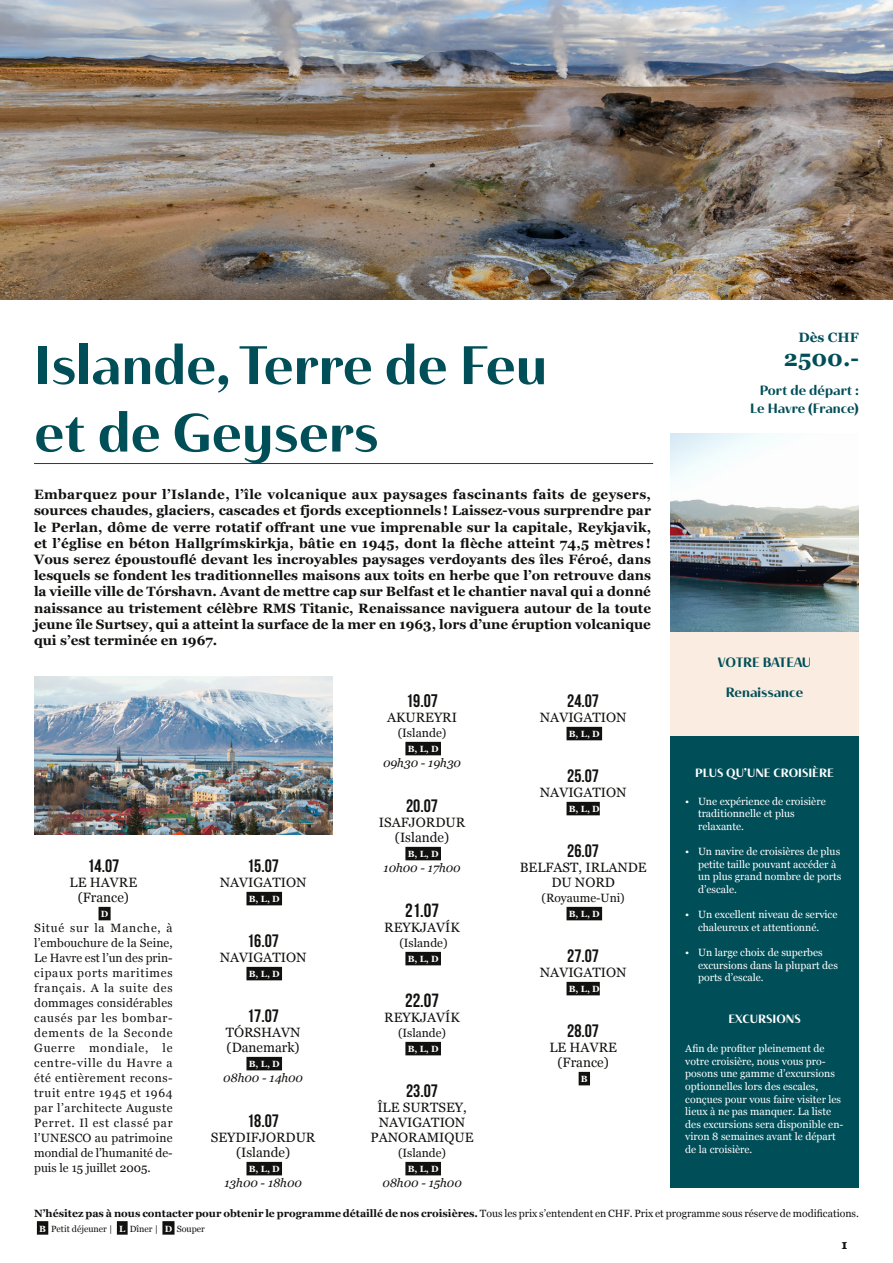
<style>
.page{position:relative;width:893px;height:1263px;background:#fff}
.page>*{position:absolute;margin:0;border:0;box-sizing:border-box;transform-origin:0 0}
.t1{font:54px/67.5px "Haboro Contrast Nor Bol";color:#004e58}
.t2{font:700 22.5px "Georgia";color:#004e58}
.t3{font:19.2px "Bebas Neue";color:#11110f}
.t4{font:18.3px "Bebas Neue";color:#11110f}
.t5{font:18px "Bebas Neue";color:#11110f}
.t6{font:700 13.5px/16.2px "Georgia";color:#11110f;text-align:justify}
.t7{font:13.5px/15px "Georgia";color:#11110f;text-align:center}
.t8{font:13.5px/18px "Haboro Contrast Nor Bol";color:#004e58;text-align:right}
.t9{font:700 13.5px "Georgia";color:#004e58}
.t10{font:13.05px "Young Serif";color:#11110f}
.t11{font:12.15px "Georgia";color:#11110f}
.t12{font:12px/15px "Georgia";color:#11110f;text-align:justify}
.t13{font:italic 12px "Georgia";color:#11110f}
.t14{font:12px "Haboro Contrast Nor Bol";color:#fff}
.t15{font:10.5px/12.6px "Georgia";color:#fff}
.t16{font:700 10.5px "Georgia";color:#11110f}
.t17{font:700 9px "Georgia";color:#fff}
.t18{font:9px "Georgia";color:#11110f}
.s1{font-weight:400}
.s2{font-weight:700;color:#fff}
</style>
<div class="page">
<div style="left:37px;top:1221px;width:11px;height:14px;background:#11110f"></div>
<div style="left:117px;top:1221px;width:11px;height:14px;background:#11110f"></div>
<div style="left:162px;top:1221px;width:13px;height:14px;background:#11110f"></div>
<hr style="left:34px;top:463px;width:619px;height:1px;background:#004e58">
<div style="left:246px;top:892px;width:36px;height:13px;background:#11110f"></div>
<div style="left:246px;top:967px;width:36px;height:13px;background:#11110f"></div>
<div style="left:246px;top:1057px;width:36px;height:13px;background:#11110f"></div>
<div style="left:246px;top:1162px;width:36px;height:13px;background:#11110f"></div>
<div style="left:405px;top:742px;width:36px;height:13px;background:#11110f"></div>
<div style="left:405px;top:847px;width:36px;height:13px;background:#11110f"></div>
<div style="left:405px;top:952px;width:36px;height:13px;background:#11110f"></div>
<div style="left:405px;top:1042px;width:36px;height:13px;background:#11110f"></div>
<div style="left:405px;top:1162px;width:36px;height:13px;background:#11110f"></div>
<div style="left:99px;top:907px;width:12px;height:13px;background:#11110f"></div>
<div style="left:567px;top:727px;width:35px;height:13px;background:#11110f"></div>
<div style="left:567px;top:802px;width:33px;height:13px;background:#11110f"></div>
<div style="left:567px;top:907px;width:35px;height:13px;background:#11110f"></div>
<div style="left:567px;top:982px;width:33px;height:13px;background:#11110f"></div>
<div style="left:579px;top:1072px;width:11px;height:13px;background:#11110f"></div>
<img style="left:670px;top:433px;width:189px;height:199px">
<div style="left:670px;top:632px;width:189px;height:104px;background:#faece1"></div>
<img style="left:0;top:0;width:893px;height:299px">
<div style="left:670px;top:736px;width:189px;height:451px;background:#004e58"></div>
<img style="left:35px;top:677px;width:298px;height:157px">
<h1 class="t1" style="left:34px;top:331px;width:514px">Islande, Terre de Feu et de Geysers</h1>
<p class="t6" style="left:34px;top:486px;width:619px">Embarquez pour l’Islande, l’île volcanique aux paysages fascinants faits de geysers, sources chaudes, glaciers, cascades et fjords exceptionnels! Laissez-vous surprendre par le Perlan, dôme de verre rotatif offrant une vue imprenable sur la capitale, Reykjavik, et l’église en béton Hallgrímskirkja, bâtie en 1945, dont la flèche atteint 74,5 mètres !<br>Vous serez époustouflé devant les incroyables paysages verdoyants des îles Féroé, dans lesquels se fondent les traditionnelles maisons aux toits en herbe que l’on retrouve dans la vieille ville de Tórshavn. Avant de mettre cap sur Belfast et le chantier naval qui a donné naissance au tristement célèbre RMS Titanic, Renaissance naviguera autour de la toute jeune île Surtsey, qui a atteint la surface de la mer en 1963, lors d’une éruption volcanique qui s’est terminée en 1967.</p>
<h3 class="t5" style="left:87px;top:855px;width:33px">14.07</h3>
<p class="t7" style="left:70px;top:874px;width:69px">LE HAVRE (France)</p>
<p class="t17" style="left:101px;top:907px;width:9px">D</p>
<p class="t12" style="left:34px;top:919px;width:140px">Situé sur la Manche, à l’embouchure de la Seine, Le Havre est l’un des prin&shy;cipaux ports maritimes français. A la suite des dommages considérables causés par les bombar&shy;dements de la Seconde Guerre mondiale, le centre-ville du Havre a été entièrement recons&shy;truit entre 1945 et 1964 par l’architecte Auguste Perret. Il est classé par l’UNESCO au patrimoine mondial de l’humanité de&shy;puis le 15 juillet 2005.</p>
<h3 class="t5" style="left:247px;top:855px;width:33px">15.07</h3>
<p class="t7" style="left:220px;top:874px;width:88px">NAVIGATION</p>
<p class="t17" style="left:249px;top:892px;width:32px">B, L, D</p>
<h3 class="t5" style="left:247px;top:930px;width:33px">16.07</h3>
<p class="t7" style="left:220px;top:949px;width:88px">NAVIGATION</p>
<p class="t17" style="left:249px;top:967px;width:32px">B, L, D</p>
<h3 class="t5" style="left:247px;top:1005px;width:33px">17.07</h3>
<p class="t7" style="left:226px;top:1024px;width:76px;text-align:left">TÓRSHAVN (Danemark)</p>
<p class="t17" style="left:249px;top:1057px;width:32px">B, L, D</p>
<p class="t13" style="left:223px;top:1069px;width:81px">08h00 - 14h00</p>
<h3 class="t5" style="left:247px;top:1110px;width:33px">18.07</h3>
<p class="t7" style="left:211px;top:1129px;width:106px">SEYDIFJORDUR (Islande)</p>
<p class="t17" style="left:249px;top:1162px;width:32px">B, L, D</p>
<p class="t13" style="left:224px;top:1174px;width:79px">13h00 - 18h00</p>
<h3 class="t4" style="left:406px;top:690px;width:33px">19.07</h3>
<p class="t7" style="left:387px;top:709px;width:71px">AKUREYRI</p>
<p class="t11" style="left:398px;top:723px;width:50px">(Islande)</p>
<p class="t17" style="left:408px;top:742px;width:32px">B, L, D</p>
<p class="t13" style="left:383px;top:754px;width:79px">09h30 - 19h30</p>
<h3 class="t5" style="left:406px;top:795px;width:33px">20.07</h3>
<p class="t7" style="left:379px;top:814px;width:88px">ISAFJORDUR (Islande)</p>
<p class="t17" style="left:408px;top:847px;width:32px">B, L, D</p>
<p class="t13" style="left:384px;top:859px;width:78px">10h00 - 17h00</p>
<h3 class="t3" style="left:405px;top:899px;width:35px">21.07</h3>
<p class="t7" style="left:384px;top:919px;width:77px">REYKJAVÍK</p>
<p class="t12" style="left:399px;top:934px;width:50px">(Islande)</p>
<p class="t17" style="left:408px;top:952px;width:32px">B, L, D</p>
<h3 class="t3" style="left:405px;top:989px;width:35px">22.07</h3>
<p class="t7" style="left:384px;top:1009px;width:77px">REYKJAVÍK</p>
<p class="t12" style="left:398px;top:1024px;width:50px">(Islande)</p>
<p class="t17" style="left:408px;top:1042px;width:32px">B, L, D</p>
<h3 class="t5" style="left:406px;top:1080px;width:33px">23.07</h3>
<p class="t7" style="left:370px;top:1099px;width:105px">ÎLE SURTSEY,<br>NAVIGATION<br>PANORAMIQUE</p>
<p class="t12" style="left:398px;top:1144px;width:50px">(Islande)</p>
<p class="t17" style="left:408px;top:1162px;width:32px">B, L, D</p>
<p class="t13" style="left:382px;top:1174px;width:81px">08h00 - 15h00</p>
<h3 class="t5" style="left:567px;top:690px;width:33px">24.07</h3>
<p class="t7" style="left:540px;top:709px;width:88px">NAVIGATION</p>
<p class="t17" style="left:569px;top:727px;width:32px">B, L, D</p>
<h3 class="t5" style="left:567px;top:765px;width:33px">25.07</h3>
<p class="t7" style="left:540px;top:784px;width:88px">NAVIGATION</p>
<p class="t17" style="left:569px;top:802px;width:32px">B, L, D</p>
<h3 class="t5" style="left:567px;top:840px;width:33px">26.07</h3>
<p class="t7" style="left:520px;top:859px;width:129px">BELFAST, IRLANDE<br>DU NORD</p>
<p class="t12" style="left:541px;top:889px;width:85px">(Royaume-Uni)</p>
<p class="t17" style="left:569px;top:907px;width:32px">B, L, D</p>
<h3 class="t5" style="left:567px;top:945px;width:33px">27.07</h3>
<p class="t7" style="left:540px;top:964px;width:88px">NAVIGATION</p>
<p class="t17" style="left:569px;top:982px;width:32px">B, L, D</p>
<h3 class="t5" style="left:567px;top:1020px;width:33px">28.07</h3>
<p class="t7" style="left:549px;top:1039px;width:69px">LE HAVRE (France)</p>
<p class="t17" style="left:581px;top:1072px;width:8px">B</p>
<p class="t9" style="left:799px;top:327px;width:62px">Dès CHF</p>
<h2 class="t2" style="left:784px;top:341px;width:77px">2500.-</h2>
<p class="t8" style="left:750px;top:381px;width:110px">Port de départ :<br>Le Havre (France)</p>
<p class="t8" style="left:718px;top:653px;width:95px">VOTRE BATEAU</p>
<p class="t8" style="left:726px;top:683px;width:79px">Renaissance</p>
<p class="t14" style="left:695px;top:765px;width:140px">PLUS QU’UNE CROISIÈRE</p>
<p class="t15" style="left:698px;top:794px;width:129px;text-indent:-13px">• Une expérience de croisière traditionnelle et plus relaxante.</p>
<p class="t15" style="left:698px;top:845px;width:145px;text-indent:-13px">• Un navire de croisières de plus petite taille pouvant accéder à un plus grand nombre de ports d’escale.</p>
<p class="t15" style="left:685px;top:908px;width:154px;text-align:center">• Un excellent niveau de service chaleureux et attentionné.</p>
<p class="t15" style="left:698px;top:945px;width:141px;text-indent:-13px">• Un large choix de superbes excursions dans la plupart des ports d’escale.</p>
<p class="t14" style="left:728px;top:1011px;width:74px">EXCURSIONS</p>
<p class="t15" style="left:685px;top:1042px;width:160px">Afin de profiter pleinement de votre croisière, nous vous pro&shy;posons une gamme d’excursions optionnelles lors des escales, conçues pour vous faire visiter les lieux à ne pas manquer. La liste des excursions sera disponible en&shy;viron 8 semaines avant le départ de la croisière.</p>
<p class="t16" style="left:34px;top:1205px;width:826px">N’hésitez pas à nous contacter pour obtenir le programme détaillé de nos croisières. <span class="s1">Tous les prix s’entendent en CHF. Prix et programme sous réserve de modifications.</span></p>
<p class="t18" style="left:39px;top:1222px;width:167px"><span class="s2">B</span> Petit déjeuner | <span class="s2">L</span> Dîner | <span class="s2">D</span> Souper</p>
<p class="t10" style="left:842px;top:1235px;width:7px">1</p>
</div>
